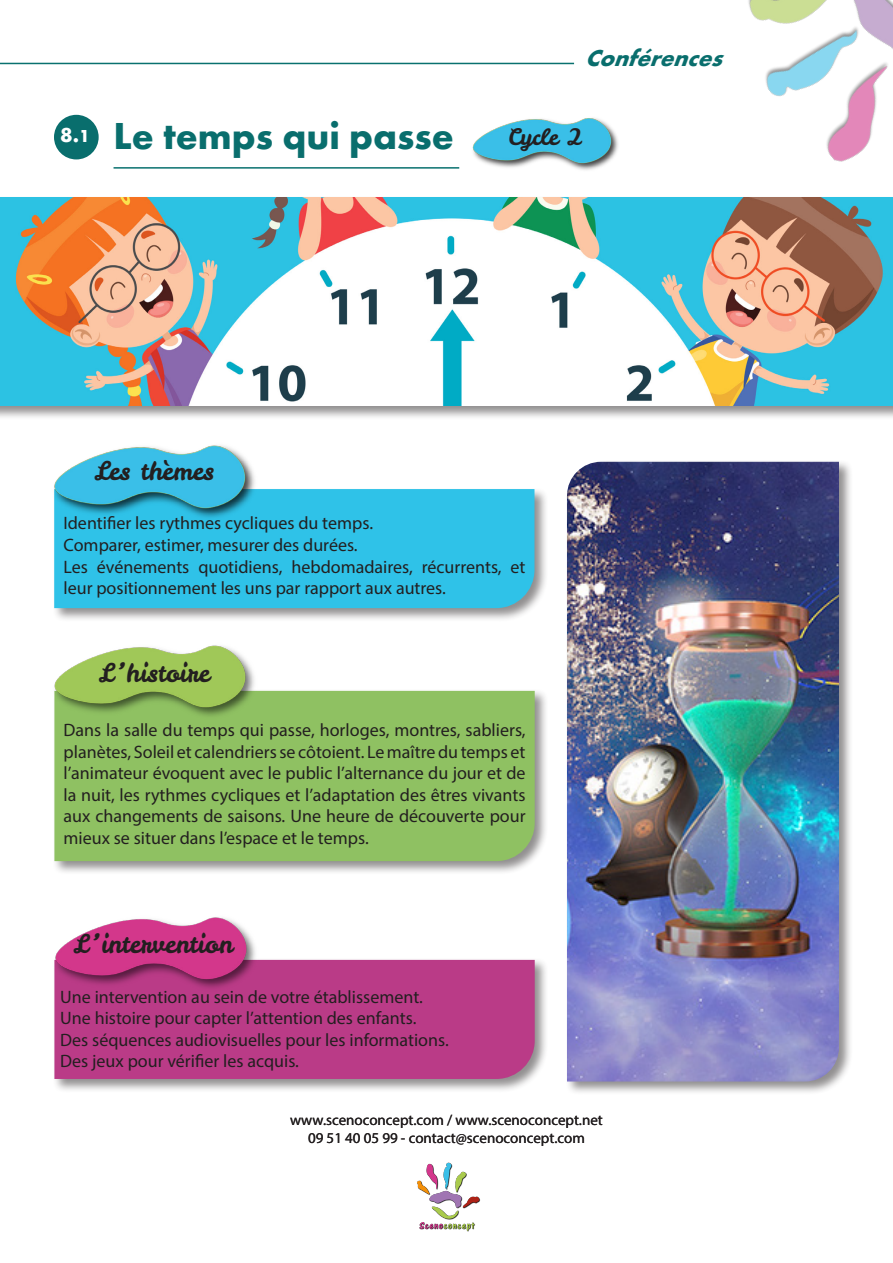
<style>
.page{position:relative;width:893px;height:1263px;background:#fff}
.page>*{position:absolute;margin:0;border:0;box-sizing:border-box;transform-origin:0 0}
.t1{font:700 39px "Futura PT";color:#096e6d}
.t2{font:25.5px "Leckerli One";color:#231f20}
.t3{font:italic 700 24px "Futura PT";color:#096e6d}
.t4{font:22.5px "Leckerli One";color:#231f20}
.t5{font:700 21px "Futura PT";color:#fff}
.t6{font:18px/21.6px "Myriad Pro";color:#231f20;text-align:justify}
.t7{font:15px/18px "Myriad Pro";color:#231f20;text-align:center}
.s1{font-size:18px}
</style>
<div class="page">
<img style="left:748px;top:0;width:145px;height:162px">
<img style="left:417px;top:1162px;width:63px;height:70px">
<hr style="left:0;top:63px;width:574px;height:1px;background:#09716f">
<div style="left:565px;top:459px;width:288px;height:637px;background:#231f20;opacity:.5"></div>
<img style="left:567px;top:462px;width:272px;height:619px">
<div style="left:52px;top:487px;width:497px;height:135px;background:#231f20;opacity:.5"></div>
<div style="left:54px;top:489px;width:480px;height:119px;background:#2fc2e8"></div>
<div style="left:52px;top:689px;width:497px;height:186px;background:#231f20;opacity:.5"></div>
<div style="left:54px;top:691px;width:481px;height:170px;background:#8fc162"></div>
<div style="left:52px;top:958px;width:497px;height:135px;background:#231f20;opacity:.5"></div>
<div style="left:54px;top:960px;width:481px;height:119px;background:#ba3b87"></div>
<img style="left:52px;top:917px;width:208px;height:76px">
<img style="left:52px;top:645px;width:207px;height:77px">
<img style="left:52px;top:445px;width:207px;height:77px">
<hr style="left:114px;top:167px;width:345px;height:2px;background:#09716f">
<div style="left:54px;top:115px;width:45px;height:44px;background:#096e6d;border-radius:50%"></div>
<img style="left:472px;top:118px;width:146px;height:52px">
<div style="left:0;top:195px;width:893px;height:225px;background:#231f20;opacity:.5"></div>
<img style="left:0;top:197px;width:893px;height:209px">
<h3 class="t3" style="left:585px;top:43px;width:149px">Conférences</h3>
<p class="t5" style="left:60px;top:122px;width:31px">8.<span class="s1">1</span></p>
<p class="t1" style="left:114px;top:111px;width:342px">Le temps qui passe</p>
<p class="t4" style="left:508px;top:122px;width:76px">Cycle 2</p>
<h2 class="t2" style="left:94px;top:453px;width:121px">Les thèmes</h2>
<p class="t6" style="left:64px;top:512px;width:311px">Identifier les rythmes cycliques du temps.</p>
<p class="t6" style="left:64px;top:534px;width:296px">Comparer, estimer, mesurer des durées.</p>
<p class="t6" style="left:64px;top:555px;width:464px">Les événements quotidiens, hebdomadaires, récurrents, et leur positionnement les uns par rapport aux autres.</p>
<h2 class="t2" style="left:99px;top:656px;width:112px">L ’histoire</h2>
<p class="t6" style="left:64px;top:719px;width:464px">Dans la salle du temps qui passe, horloges, montres, sabliers, planètes, Soleil et calendriers se côtoient. Le maître du temps et l’animateur évoquent avec le public l’alternance du jour et de la nuit, les rythmes cycliques et l’adaptation des êtres vivants aux changements de saisons. Une heure de découverte pour mieux se situer dans l’espace et le temps.</p>
<h2 class="t2" style="left:74px;top:927px;width:161px">L ’intervention</h2>
<p class="t6" style="left:60px;top:985px;width:364px">Une intervention au sein de votre établissement.</p>
<p class="t6" style="left:60px;top:1007px;width:358px">Une histoire pour capter l’attention des enfants.</p>
<p class="t6" style="left:60px;top:1029px;width:390px">Des séquences audiovisuelles pour les informations.</p>
<p class="t6" style="left:60px;top:1050px;width:240px">Des jeux pour vérifier les acquis.</p>
<p class="t7" style="left:290px;top:1111px;width:314px">www.scenoconcept.com / www.scenoconcept.net<br>09 51 40 05 99 - contact@scenoconcept.com</p>
</div>
